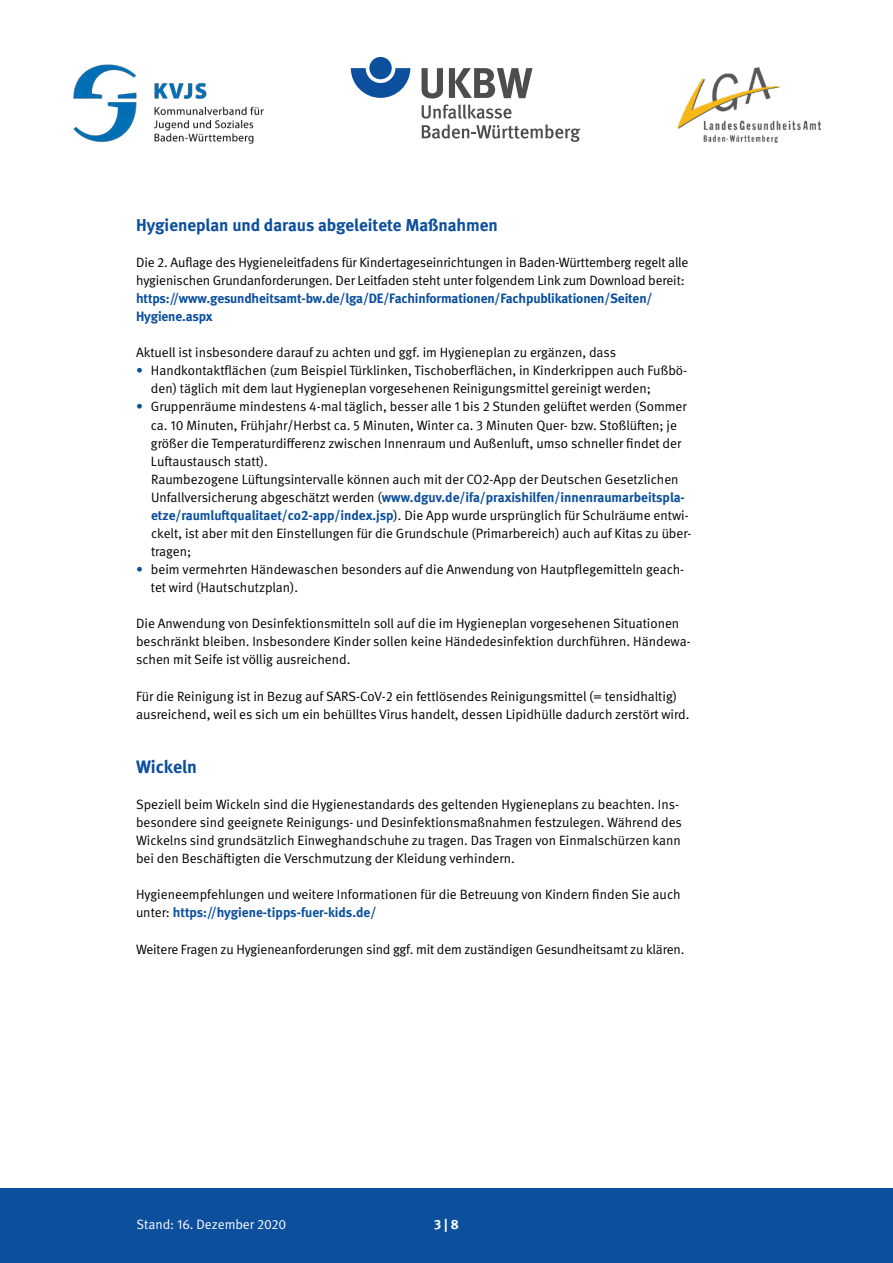
<style>
.page{position:relative;width:893px;height:1263px;background:#fff}
.page>*{position:absolute;margin:0;border:0;box-sizing:border-box;transform-origin:0 0}
.Zwischenhead_Blau_11{font:700 18px "DGUV Meta";color:#0b4f9d}
.Zwischenhead_Blau_11-2{font:700 17.25px "DGUV Meta";color:#0b4f9d}
.Fließtext{font:13.5px/18px "DGUV Meta";color:#000}
.Fließtext-2{font:13.5px "DGUV Meta";color:#fff}
.Fließtext-3{font:700 13.5px "DGUV Meta";color:#fff}
.s1{font-weight:700;color:#0b4f9d}
.s2{color:#0b4f9d}
</style>
<div class="page">
<svg style="left:351px;top:68px;width:59px;height:30px"></svg>
<div style="left:369px;top:57px;width:23px;height:22px;background:#0b4f9d;border-radius:50%"></div>
<svg style="left:422px;top:68px;width:21px;height:30px"></svg>
<svg style="left:449px;top:68px;width:83px;height:30px"></svg>
<svg style="left:422px;top:104px;width:158px;height:38px"></svg>
<img style="left:73px;top:64px;width:191px;height:80px">
<img style="left:677px;top:67px;width:144px;height:76px">
<div style="left:0;top:1188px;width:893px;height:75px;background:#0b4f9d"></div>
<p class="Zwischenhead_Blau_11-2" style="left:136px;top:214px;width:363px">Hygieneplan und daraus abgeleitete Maßnahmen</p>
<p class="Fließtext" style="left:136px;top:253px;width:554px">Die 2. Auflage des Hygieneleitfadens für Kindertageseinrichtungen in Baden-Württemberg regelt alle hygienischen Grundanforderungen. Der Leitfaden steht unter folgendem Link zum Download bereit: <span class="s1">https://www.gesundheitsamt-bw.de/lga/DE/Fachinformationen/Fachpublikationen/Seiten/ Hygiene.aspx</span></p>
<p class="Fließtext" style="left:136px;top:344px;width:481px">Aktuell ist insbesondere darauf zu achten und ggf. im Hygieneplan zu ergänzen, dass</p>
<p class="Fließtext" style="left:151px;top:362px;width:538px;text-indent:-15px"><span class="s2">•</span> Handkontaktflächen (zum Beispiel Türklinken, Tischoberflächen, in Kinderkrippen auch Fußbö&shy;den) täglich mit dem laut Hygieneplan vorgesehenen Reinigungsmittel gereinigt werden;</p>
<p class="Fließtext" style="left:151px;top:398px;width:537px;text-indent:-15px"><span class="s2">•</span> Gruppenräume mindestens 4-mal täglich, besser alle 1 bis 2 Stunden gelüftet werden (Sommer ca. 10 Minuten, Frühjahr/Herbst ca. 5 Minuten, Winter ca. 3 Minuten Quer- bzw. Stoßlüften; je größer die Temperaturdifferenz zwischen Innenraum und Außenluft, umso schneller findet der Luftaustausch statt).</p>
<p class="Fließtext" style="left:151px;top:470px;width:542px">Raumbezogene Lüftungsintervalle können auch mit der CO2-App der Deutschen Gesetzlichen Unfallversicherung abgeschätzt werden (<span class="s1">www.dguv.de/ifa/praxishilfen/innenraumarbeitspla&shy;etze/raumluftqualitaet/co2-app/index.jsp</span>). Die App wurde ursprünglich für Schulräume entwi&shy;ckelt, ist aber mit den Einstellungen für die Grundschule (Primarbereich) auch auf Kitas zu über&shy;tragen;</p>
<p class="Fließtext" style="left:151px;top:561px;width:535px;text-indent:-15px"><span class="s2">•</span> beim vermehrten Händewaschen besonders auf die Anwendung von Hautpflegemitteln geach&shy;tet wird (Hautschutzplan).</p>
<p class="Fließtext" style="left:136px;top:615px;width:556px">Die Anwendung von Desinfektionsmitteln soll auf die im Hygieneplan vorgesehenen Situationen beschränkt bleiben. Insbesondere Kinder sollen keine Händedesinfektion durchführen. Händewa&shy;schen mit Seife ist völlig ausreichend.</p>
<p class="Fließtext" style="left:136px;top:687px;width:555px">Für die Reinigung ist in Bezug auf SARS-CoV-2 ein fettlösendes Reinigungsmittel (= tensidhaltig) ausreichend, weil es sich um ein behülltes Virus handelt, dessen Lipidhülle dadurch zerstört wird.</p>
<p class="Zwischenhead_Blau_11" style="left:136px;top:756px;width:62px">Wickeln</p>
<p class="Fließtext" style="left:136px;top:796px;width:547px">Speziell beim Wickeln sind die Hygienestandards des geltenden Hygieneplans zu beachten. Ins&shy;besondere sind geeignete Reinigungs- und Desinfektionsmaßnahmen festzulegen. Während des Wickelns sind grundsätzlich Einweghandschuhe zu tragen. Das Tragen von Einmalschürzen kann bei den Beschäftigten die Verschmutzung der Kleidung verhindern.</p>
<p class="Fließtext" style="left:136px;top:886px;width:546px">Hygieneempfehlungen und weitere Informationen für die Betreuung von Kindern finden Sie auch unter: <span class="s1">https://hygiene-tipps-fuer-kids.de/</span></p>
<p class="Fließtext" style="left:136px;top:940px;width:550px">Weitere Fragen zu Hygieneanforderungen sind ggf. mit dem zuständigen Gesundheitsamt zu klären.</p>
<p class="Fließtext-2" style="left:137px;top:1217px;width:151px">Stand: 16. Dezember 2020</p>
<p class="Fließtext-3" style="left:434px;top:1217px;width:26px">3 | 8</p>
</div>
